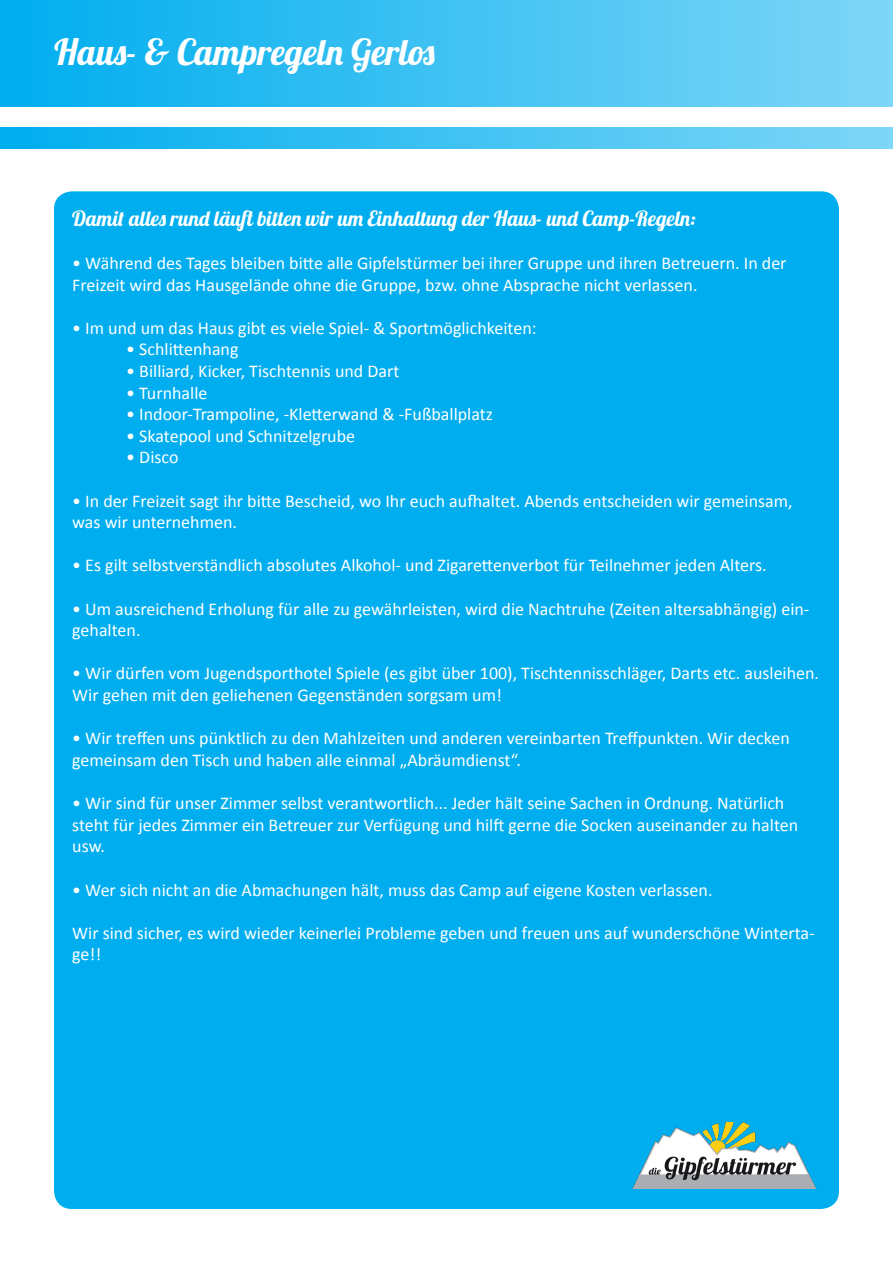
<style>
.page{position:relative;width:893px;height:1263px;background:#fff}
.page>*{position:absolute;margin:0;border:0;box-sizing:border-box;transform-origin:0 0}
.t1{font:36px "Lobster 1.4";color:#fff}
.t2{font:21px "Lobster 1.4";color:#fff}
.t3{font:18px/21.6px "Calibri";color:#fff}
</style>
<div class="page">
<div style="left:0;top:0;width:893px;height:106px;background:linear-gradient(to right,#00adef,#7fd6f6)"></div>
<div style="left:0;top:128px;width:893px;height:21px;background:linear-gradient(to right,#00adef,#7fd6f6)"></div>
<div style="left:54px;top:191px;width:785px;height:1018px;background:#00aeef;border-radius:18px"></div>
<img style="left:632px;top:1123px;width:184px;height:65px">
<h1 class="t1" style="left:54px;top:29px;width:383px">Haus- &amp; Campregeln Gerlos</h1>
<p class="t2" style="left:72px;top:205px;width:625px">Damit alles rund läuft bitten wir um Einhaltung der Haus- und Camp-Regeln:</p>
<p class="t3" style="left:72px;top:252px;width:716px">• Während des Tages bleiben bitte alle Gipfelstürmer bei ihrer Gruppe und ihren Betreuern. In der<br>Freizeit wird das Hausgelände ohne die Gruppe, bzw. ohne Absprache nicht verlassen.</p>
<p class="t3" style="left:72px;top:317px;width:466px">• Im und um das Haus gibt es viele Spiel- &amp; Sportmöglichkeiten:</p>
<p class="t3" style="left:126px;top:339px;width:114px">• Schlittenhang</p>
<p class="t3" style="left:126px;top:360px;width:275px">• Billiard, Kicker, Tischtennis und Dart</p>
<p class="t3" style="left:126px;top:382px;width:83px">• Turnhalle</p>
<p class="t3" style="left:126px;top:403px;width:368px">• Indoor-Trampoline, -Kletterwand &amp; -Fußballplatz</p>
<p class="t3" style="left:126px;top:425px;width:230px">• Skatepool und Schnitzelgrube</p>
<p class="t3" style="left:126px;top:447px;width:54px">• Disco</p>
<p class="t3" style="left:72px;top:490px;width:722px">• In der Freizeit sagt ihr bitte Bescheid, wo Ihr euch aufhaltet. Abends entscheiden wir gemeinsam, was wir unternehmen.</p>
<p class="t3" style="left:72px;top:555px;width:696px">• Es gilt selbstverständlich absolutes Alkohol- und Zigarettenverbot für Teilnehmer jeden Alters.</p>
<p class="t3" style="left:72px;top:598px;width:739px">• Um ausreichend Erholung für alle zu gewährleisten, wird die Nachtruhe (Zeiten altersabhängig) ein&shy;gehalten.</p>
<p class="t3" style="left:72px;top:663px;width:748px">• Wir dürfen vom Jugendsporthotel Spiele (es gibt über 100), Tischtennisschläger, Darts etc. ausleihen.<br>Wir gehen mit den geliehenen Gegenständen sorgsam um!</p>
<p class="t3" style="left:72px;top:727px;width:719px">• Wir treffen uns pünktlich zu den Mahlzeiten und anderen vereinbarten Treffpunkten. Wir decken gemeinsam den Tisch und haben alle einmal „Abräumdienst“.</p>
<p class="t3" style="left:72px;top:792px;width:727px">• Wir sind für unser Zimmer selbst verantwortlich... Jeder hält seine Sachen in Ordnung. Natürlich steht für jedes Zimmer ein Betreuer zur Verfügung und hilft gerne die Socken auseinander zu halten usw.</p>
<p class="t3" style="left:72px;top:879px;width:642px">• Wer sich nicht an die Abmachungen hält, muss das Camp auf eigene Kosten verlassen.</p>
<p class="t3" style="left:72px;top:922px;width:744px">Wir sind sicher, es wird wieder keinerlei Probleme geben und freuen uns auf wunderschöne Winterta&shy;ge!!</p>
</div>
